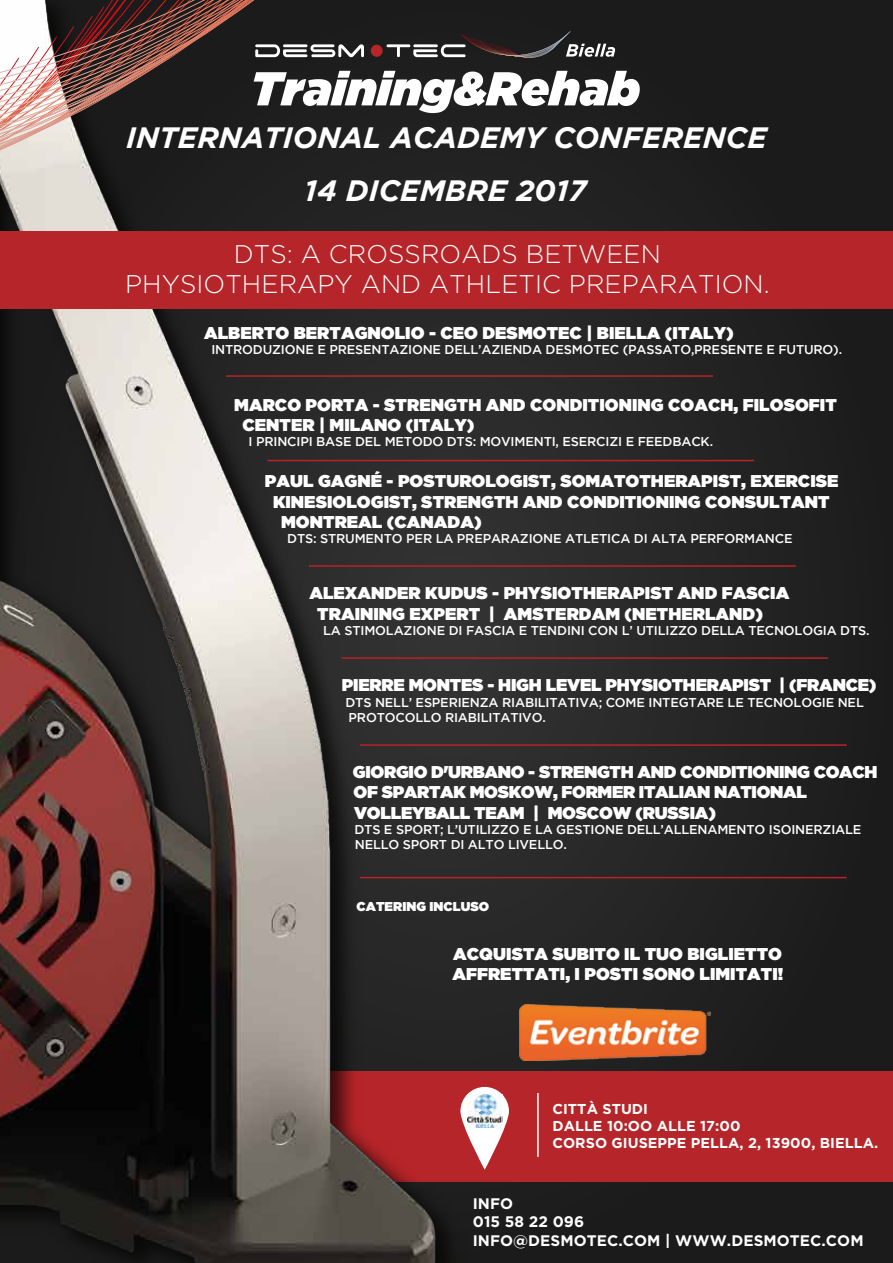
<style>
.page{position:relative;width:893px;height:1263px;background:#fff}
.page>*{position:absolute;margin:0;border:0;box-sizing:border-box;transform-origin:0 0}
.t1{font:italic 700 29.4px "Gotham";letter-spacing:.005em;color:#fff}
.t2{font:300 25.5px/30.6px "Gotham";letter-spacing:.005em;color:#fff;text-align:center}
.t3{font:16.95px/20.4px "Gotham Ultra";letter-spacing:.005em;color:#fff}
.t4{font:16.95px/20.4px "Gotham Ultra";letter-spacing:-.015em;color:#fff}
.t5{font:700 15.3px/18.3px "Gotham";letter-spacing:.005em;color:#fff}
.t6{font:700 14.4px/17.2px "Gotham";letter-spacing:.005em;color:#fff}
.t7{font:500 12.75px/15.3px "Gotham";letter-spacing:-.015em;color:#fff}
.t8{font:12.75px "Gotham Ultra";letter-spacing:.005em;color:#fff}
</style>
<div class="page">
<img style="left:0;top:0;width:888px;height:1263px">
<svg style="left:0;top:325px;width:130px;height:10px"></svg>
<svg style="left:0;top:0;width:571px;height:232px;background:#453e3c"></svg>
<svg style="left:255px;top:44px;width:109px;height:13px"></svg>
<div style="left:371px;top:45px;width:12px;height:12px;background:#b62529;border-radius:50%"></div>
<svg style="left:254px;top:71px;width:386px;height:42px"></svg>
<svg style="left:387px;top:31px;width:228px;height:27px;background:#3f3c3c"></svg>
<div style="left:0;top:232px;width:893px;height:77px;background:#b62529"></div>
<img style="left:519px;top:1004px;width:192px;height:56px">
<hr style="left:226px;top:375px;width:487px;height:2px;background:#b7232a">
<hr style="left:267px;top:460px;width:487px;height:1px;background:#b7232a">
<hr style="left:309px;top:565px;width:487px;height:2px;background:#b7232a">
<hr style="left:341px;top:657px;width:487px;height:2px;background:#b7232a">
<hr style="left:360px;top:744px;width:487px;height:2px;background:#b7232a">
<hr style="left:360px;top:877px;width:487px;height:1px;background:#b7232a">
<svg style="left:460px;top:1087px;width:49px;height:83px"></svg>
<img style="left:467px;top:1094px;width:35px;height:34px">
<hr style="left:537px;top:1093px;width:2px;height:64px;background:#fff">
<h1 class="t1" style="left:126px;top:121px;width:642px">INTERNATIONAL ACADEMY CONFERENCE</h1>
<h1 class="t1" style="left:305px;top:173px;width:284px">14 DICEMBRE 2017</h1>
<h2 class="t2" style="left:125px;top:238px;width:646px">DTS: A CROSSROADS BETWEEN<br>PHYSIOTHERAPY AND ATHLETIC PREPARATION.</h2>
<h3 class="t3" style="left:204px;top:322px;width:531px">ALBERTO BERTAGNOLIO - CEO DESMOTEC | BIELLA (ITALY)</h3>
<p class="t7" style="left:211px;top:342px;width:632px">INTRODUZIONE E PRESENTAZIONE DELL’AZIENDA DESMOTEC (PASSATO,PRESENTE E FUTURO).</p>
<h3 class="t3" style="left:242px;top:394px;width:596px;text-indent:-8px">MARCO PORTA - STRENGTH AND CONDITIONING COACH, FILOSOFIT<br>CENTER | MILANO (ITALY)</h3>
<p class="t7" style="left:249px;top:434px;width:466px">I PRINCIPI BASE DEL METODO DTS: MOVIMENTI, ESERCIZI E FEEDBACK.</p>
<h3 class="t3" style="left:265px;top:470px;width:575px">PAUL GAGNÉ - POSTUROLOGIST, SOMATOTHERAPIST, EXERCISE</h3>
<h3 class="t3" style="left:273px;top:491px;width:558px">KINESIOLOGIST, STRENGTH AND CONDITIONING CONSULTANT</h3>
<h3 class="t3" style="left:281px;top:511px;width:202px">MONTREAL (CANADA)</h3>
<p class="t7" style="left:287px;top:531px;width:507px">DTS: STRUMENTO PER LA PREPARAZIONE ATLETICA DI ALTA PERFORMANCE</p>
<h3 class="t3" style="left:317px;top:583px;width:473px;text-indent:-8px">ALEXANDER KUDUS - PHYSIOTHERAPIST AND FASCIA<br>TRAINING EXPERT | AMSTERDAM (NETHERLAND)</h3>
<p class="t7" style="left:323px;top:623px;width:548px">LA STIMOLAZIONE DI FASCIA E TENDINI CON L’ UTILIZZO DELLA TECNOLOGIA DTS.</p>
<h3 class="t3" style="left:342px;top:675px;width:536px">PIERRE MONTES - HIGH LEVEL PHYSIOTHERAPIST | (FRANCE)</h3>
<p class="t7" style="left:345px;top:694px;width:520px">DTS NELL’ ESPERIENZA RIABILITATIVA; COME INTEGTARE LE TECNOLOGIE NEL<br>PROTOCOLLO RIABILITATIVO.</p>
<h3 class="t4" style="left:353px;top:761px;width:526px">GIORGIO D'URBANO - STRENGTH AND CONDITIONING COACH<br>OF SPARTAK MOSKOW, FORMER ITALIAN NATIONAL<br>VOLLEYBALL TEAM | MOSCOW (RUSSIA)</h3>
<p class="t7" style="left:354px;top:822px;width:508px">DTS E SPORT; L’UTILIZZO E LA GESTIONE DELL’ALLENAMENTO ISOINERZIALE<br>NELLO SPORT DI ALTO LIVELLO.</p>
<p class="t8" style="left:356px;top:899px;width:134px">CATERING INCLUSO</p>
<h3 class="t3" style="left:452px;top:943px;width:332px">ACQUISTA SUBITO IL TUO BIGLIETTO<br>AFFRETTATI, I POSTI SONO LIMITATI!</h3>
<p class="t6" style="left:552px;top:1099px;width:327px">CITTÀ STUDI<br>DALLE 10:OO ALLE 17:00<br>CORSO GIUSEPPE PELLA, 2, 13900, BIELLA.</p>
<p class="t5" style="left:473px;top:1194px;width:392px">INFO<br>015 58 22 096<br>INFO@DESMOTEC.COM | WWW.DESMOTEC.COM</p>
</div>
